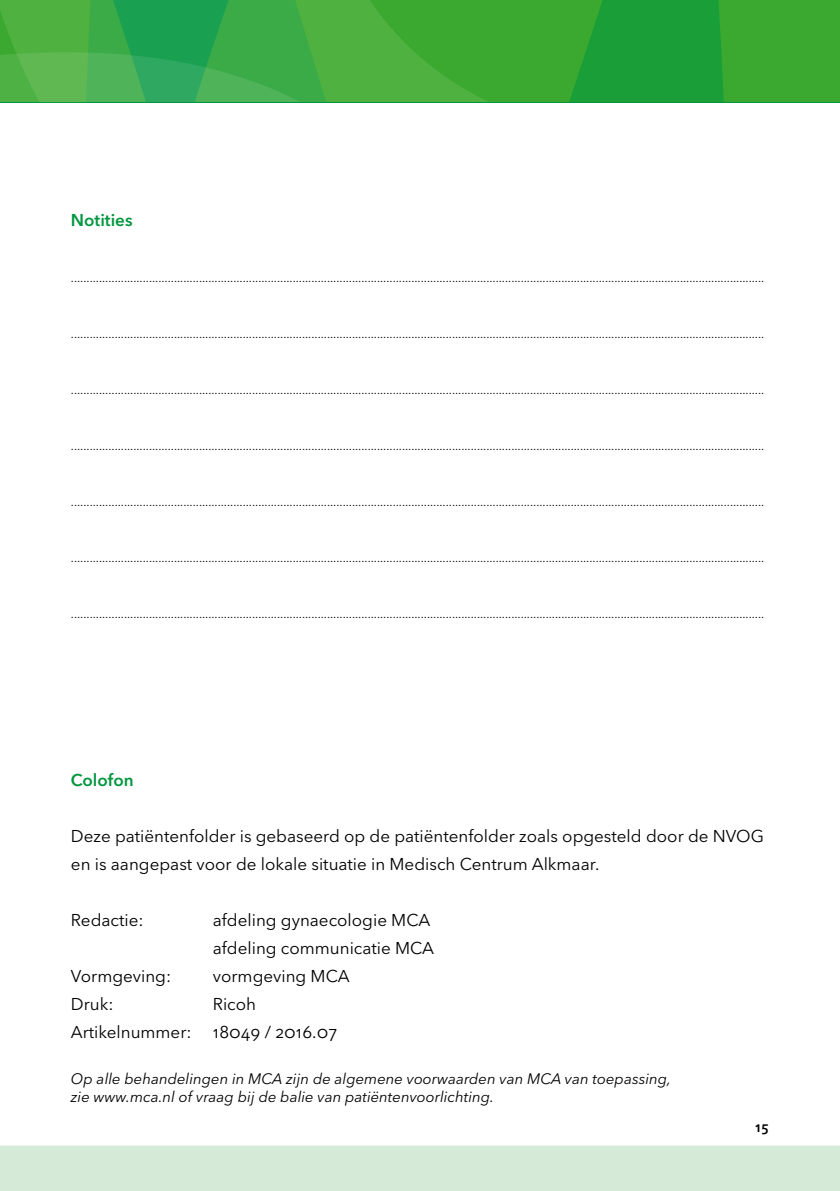
<style>
.page{position:relative;width:840px;height:1191px;background:#fff}
.page>*{position:absolute;margin:0;border:0;box-sizing:border-box;transform-origin:0 0}
.t1{font:17px/28px "Avenir Next LT Pro";color:#000}
.t2{font:600 17px "Avenir Next LT Pro";color:#00963f}
.t3{font:italic 15px/18px "Avenir Next LT Pro";color:#000}
.t4{font:600 14px "Avenir Next LT Pro";color:#000}
.t5{font:12px "Avenir Next LT Pro";color:#000}
</style>
<div class="page">
<svg style="left:0;top:0;width:839px;height:102px;background:#36a839"></svg>
<svg style="left:0;top:52px;width:300px;height:50px;background:#45af53"></svg>
<div style="left:0;top:1145px;width:839px;height:46px;background:#d6ead8"></div>
<h1 class="t2" style="left:71px;top:210px;width:63px">Notities</h1>
<p class="t5" style="left:71px;top:271px;width:694px">..............................................................................................................................................................................................................................</p>
<p class="t5" style="left:71px;top:327px;width:694px">..............................................................................................................................................................................................................................</p>
<p class="t5" style="left:71px;top:383px;width:694px">..............................................................................................................................................................................................................................</p>
<p class="t5" style="left:71px;top:439px;width:694px">..............................................................................................................................................................................................................................</p>
<p class="t5" style="left:71px;top:495px;width:694px">..............................................................................................................................................................................................................................</p>
<p class="t5" style="left:71px;top:551px;width:694px">..............................................................................................................................................................................................................................</p>
<p class="t5" style="left:71px;top:607px;width:694px">..............................................................................................................................................................................................................................</p>
<h1 class="t2" style="left:71px;top:770px;width:64px">Colofon</h1>
<h1 class="t1" style="left:71px;top:822px;width:694px">Deze patiëntenfolder is gebaseerd op de patiëntenfolder zoals opgesteld door de NVOG en is aangepast voor de lokale situatie in Medisch Centrum Alkmaar.</h1>
<h1 class="t1" style="left:71px;top:906px;width:74px">Redactie:</h1>
<h1 class="t1" style="left:213px;top:906px;width:222px">afdeling gynaecologie MCA afdeling communicatie MCA</h1>
<h1 class="t1" style="left:71px;top:962px;width:102px">Vormgeving:</h1>
<h1 class="t1" style="left:213px;top:962px;width:138px">vormgeving MCA</h1>
<h1 class="t1" style="left:71px;top:990px;width:44px">Druk:</h1>
<h1 class="t1" style="left:71px;top:990px;width:267px;text-indent:142px">Ricoh<br>Artikelnummer: 18049 / 2016.07</h1>
<p class="t3" style="left:71px;top:1070px;width:601px">Op alle behandelingen in MCA zijn de algemene voorwaarden van MCA van toepassing, zie www.mca.nl of vraag bij de balie van patiëntenvoorlichting.</p>
<p class="t4" style="left:754px;top:1118px;width:15px">15</p>
</div>
